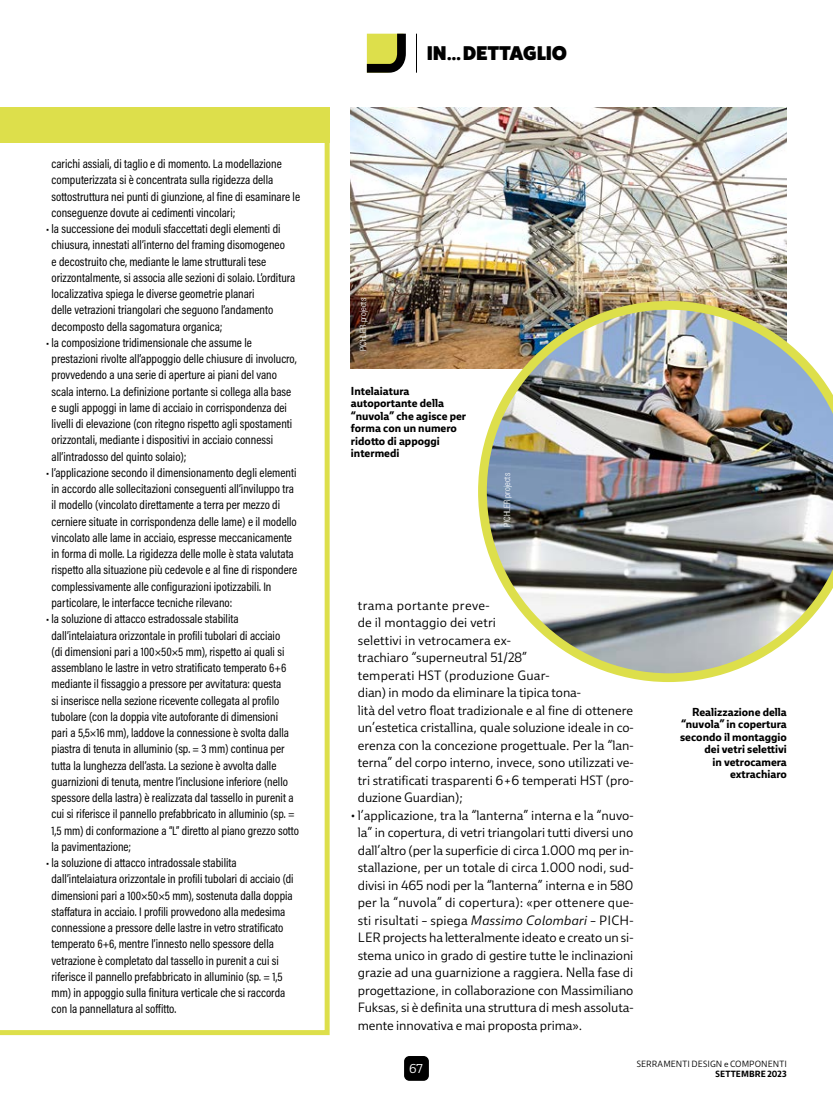
<style>
.page{position:relative;width:833px;height:1106px;background:#fff}
.page>*{position:absolute;margin:0;border:0;box-sizing:border-box;transform-origin:0 0}
.t1{font:800 20px "Fat Frank";letter-spacing:.015em;color:#000}
.t2{font:13.12px/17.5px "Ebony Lt";letter-spacing:-.005em;color:#000}
.t3{font:12.5px/16.2px "Acumin Pro Cond";color:#000}
.t4{font:12.5px "Ebony Lt";color:#fff}
.t5{font:700 11.25px/12.5px "Ebony";color:#000}
.t6{font:300 condensed 8.75px "Helvetica Neue LT Std";color:#fff}
.t7{font:8.75px "Ebony Lt";letter-spacing:.005em;color:#000}
.t8{font:700 8.75px "Ebony";letter-spacing:.01em;color:#000}
.s1{font-style:italic}
</style>
<div class="page">
<hr style="left:416px;top:34px;width:1px;height:39px;background:#000">
<svg style="left:366px;top:33px;width:40px;height:40px;background:#929440"></svg>
<div style="left:404px;top:1056px;width:25px;height:24px;background:#000;border-radius:5px"></div>
<img style="left:351px;top:107px;width:436px;height:262px">
<svg style="left:0;top:107px;width:330px;height:928px"></svg>
<img style="left:478px;top:301px;width:355px;height:381px">
<p class="t3" style="left:52px;top:155px;width:250px">carichi assiali, di taglio e di momento. La modellazione computerizzata si è concentrata sulla rigidezza della sottostruttura nei punti di giunzione, al fine di esaminare le conseguenze dovute ai cedimenti vincolari;</p>
<p class="t3" style="left:52px;top:220px;width:245px;text-indent:-5px">• la successione dei moduli sfaccettati degli elementi di chiusura, innestati all’interno del framing disomogeneo<br>e decostruito che, mediante le lame strutturali tese orizzontalmente, si associa alle sezioni di solaio. L’orditura localizzativa spiega le diverse geometrie planari<br>delle vetrazioni triangolari che seguono l’andamento decomposto della sagomatura organica;</p>
<p class="t3" style="left:52px;top:334px;width:247px;text-indent:-5px">• la composizione tridimensionale che assume le prestazioni rivolte all’appoggio delle chiusure di involucro, provvedendo a una serie di aperture ai piani del vano scala interno. La definizione portante si collega alla base e sugli appoggi in lame di acciaio in corrispondenza dei livelli di elevazione (con ritegno rispetto agli spostamenti orizzontali, mediante i dispositivi in acciaio connessi all’intradosso del quinto solaio);</p>
<p class="t3" style="left:52px;top:464px;width:247px;text-indent:-5px">• l’applicazione secondo il dimensionamento degli elementi in accordo alle sollecitazioni conseguenti all’inviluppo tra il modello (vincolato direttamente a terra per mezzo di cerniere situate in corrispondenza delle lame) e il modello vincolato alle lame in acciaio, espresse meccanicamente in forma di molle. La rigidezza delle molle è stata valutata rispetto alla situazione più cedevole e al fine di rispondere complessivamente alle configurazioni ipotizzabili. In particolare, le interfacce tecniche rilevano:</p>
<p class="t3" style="left:52px;top:610px;width:249px;text-indent:-5px">• la soluzione di attacco estradossale stabilita dall’intelaiatura orizzontale in profili tubolari di acciaio<br>(di dimensioni pari a 100×50×5 mm), rispetto ai quali si assemblano le lastre in vetro stratificato temperato 6+6 mediante il fissaggio a pressore per avvitatura: questa<br>si inserisce nella sezione ricevente collegata al profilo tubolare (con la doppia vite autoforante di dimensioni<br>pari a 5,5×16 mm), laddove la connessione è svolta dalla piastra di tenuta in alluminio (sp. = 3 mm) continua per tutta la lunghezza dell’asta. La sezione è avvolta dalle guarnizioni di tenuta, mentre l’inclusione inferiore (nello spessore della lastra) è realizzata dal tassello in purenit a cui si riferisce il pannello prefabbricato in alluminio (sp. = 1,5 mm) di conformazione a “L” diretto al piano grezzo sotto la pavimentazione;</p>
<p class="t3" style="left:52px;top:854px;width:244px;text-indent:-5px">• la soluzione di attacco intradossale stabilita dall’intelaiatura orizzontale in profili tubolari di acciaio (di dimensioni pari a 100×50×5 mm), sostenuta dalla doppia staffatura in acciaio. I profili provvedono alla medesima connessione a pressore delle lastre in vetro stratificato temperato 6+6, mentre l’innesto nello spessore della vetrazione è completato dal tassello in purenit a cui si riferisce il pannello prefabbricato in alluminio (sp. = 1,5 mm) in appoggio sulla finitura verticale che si raccorda con la pannellatura al soffitto.</p>
<h1 class="t1" style="left:427px;top:42px;width:141px">IN... DETTAGLIO</h1>
<p class="t6" style="left:358px;top:351px;width:55px;rotate:-90deg">PICHLER projects</p>
<p class="t5" style="left:351px;top:384px;width:117px">Intelaiatura autoportante della “nuvola” che agisce per forma con un numero ridotto di appoggi intermedi</p>
<p class="t6" style="left:502px;top:526px;width:55px;rotate:-90deg">PICHLER projects</p>
<p class="t2" style="left:358px;top:596px;width:277px">trama portante preve-<br>de il montaggio dei vetri<br>selettivi in vetrocamera ex-<br>trachiaro “superneutral 51/28”<br>temperati HST (produzione Guar-<br>dian) in modo da eliminare la tipica tona-<br>lità del vetro float tradizionale e al fine di ottenere un’estetica cristallina, quale soluzione ideale in co&shy;erenza con la concezione progettuale. Per la “lan&shy;terna” del corpo interno, invece, sono utilizzati ve&shy;tri stratificati trasparenti 6+6 temperati HST (pro&shy;duzione Guardian);</p>
<p class="t2" style="left:358px;top:806px;width:277px;text-align:justify;text-indent:-7px">• l’applicazione, tra la “lanterna” interna e la “nuvo&shy;la” in copertura, di vetri triangolari tutti diversi uno dall’altro (per la superficie di circa 1.000 mq per in&shy;stallazione, per un totale di circa 1.000 nodi, sud&shy;divisi in 465 nodi per la “lanterna” interna e in 580 per la “nuvola” di copertura): «per ottenere que&shy;sti risultati – spiega <span class="s1">Massimo Colombari</span> – PICH-LER projects ha letteralmente ideato e creato un si&shy;stema unico in grado di gestire tutte le inclinazioni grazie ad una guarnizione a raggiera. Nella fase di progettazione, in collaborazione con Massimiliano Fuksas, si è definita una struttura di mesh assoluta&shy;mente innovativa e mai proposta prima».</p>
<p class="t5" style="left:680px;top:705px;width:108px;text-align:right">Realizzazione della “nuvola” in copertura secondo il montaggio dei vetri selettivi<br>in vetrocamera extrachiaro</p>
<p class="t4" style="left:409px;top:1060px;width:15px">67</p>
<p class="t7" style="left:637px;top:1057px;width:151px">SERRAMENTI DESIGN e COMPONENTI</p>
<p class="t8" style="left:715px;top:1067px;width:73px">Settembre 2023</p>
</div>
